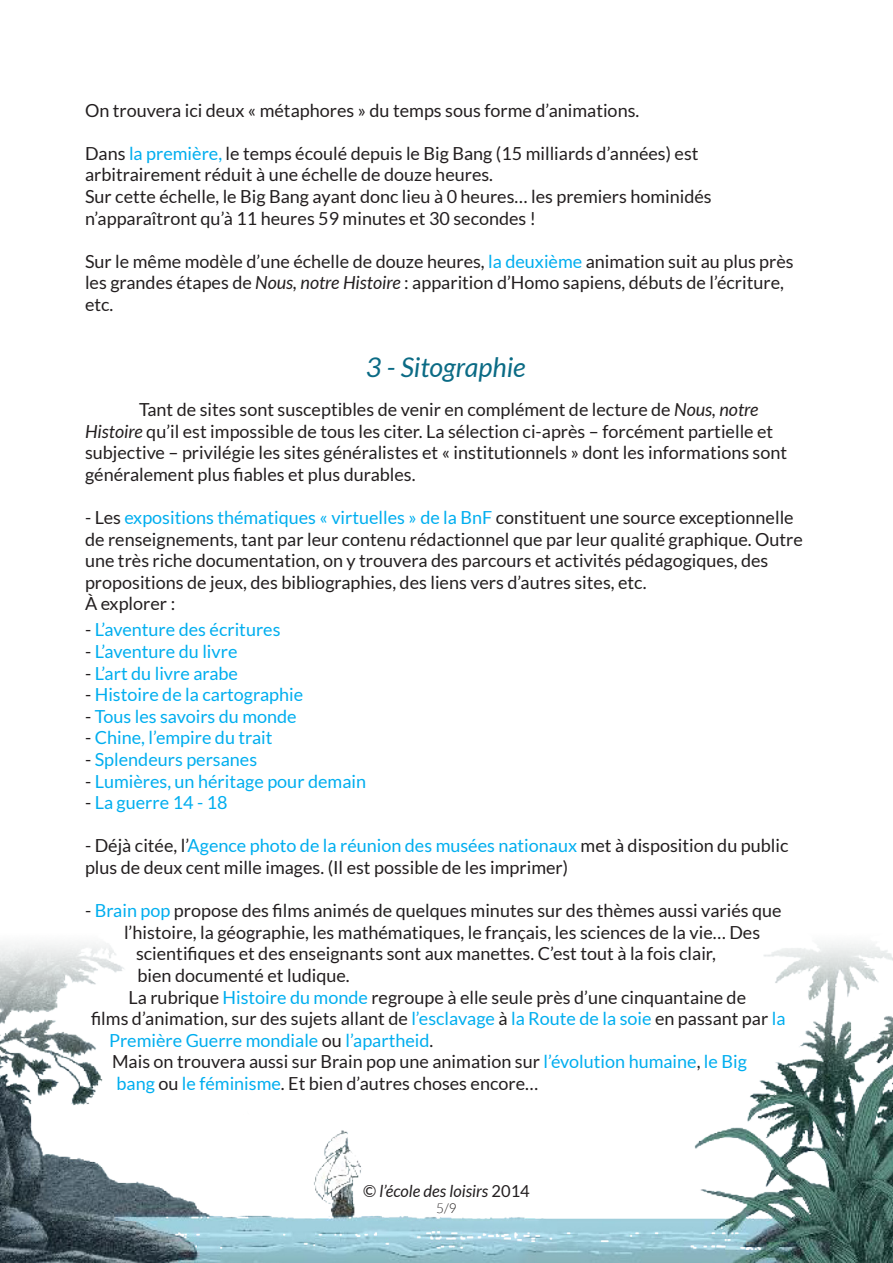
<style>
.page{position:relative;width:893px;height:1263px;background:#fff}
.page>*{position:absolute;margin:0;border:0;box-sizing:border-box;transform-origin:0 0}
.titre_piste{font:italic 27px "Lato";color:#0b6b85}
.texte_courant{font:18px/21.6px "Lato";color:#231f20}
.texte_courant-2{font:18px "Lato";color:#00aeef}
.liste_livres{font:18px "Lato";color:#231f20}
.t1{font:italic 16.5px "Lato";color:#231f20}
.t2{font:300 13.5px "Lato";color:#231f20}
.s1{color:#00aeef}
.s2{font-style:italic}
.s3{color:#231f20}
.s4{font-style:normal}
</style>
<div class="page">
<img style="left:0;top:942px;width:893px;height:321px">
<p class="texte_courant" style="left:85px;top:99px;width:556px">On trouvera ici deux « métaphores » du temps sous forme d’animations.</p>
<p class="texte_courant" style="left:85px;top:142px;width:615px">Dans <span class="s1">la première,</span> le temps écoulé depuis le Big Bang (15 milliards d’années) est arbitrairement réduit à une échelle de douze heures.</p>
<p class="texte_courant" style="left:85px;top:186px;width:628px">Sur cette échelle, le Big Bang ayant donc lieu à 0 heures… les premiers hominidés n’apparaîtront qu’à 11 heures 59 minutes et 30 secondes !</p>
<p class="texte_courant" style="left:85px;top:250px;width:710px">Sur le même modèle d’une échelle de douze heures, <span class="s1">la deuxième</span> animation suit au plus près les grandes étapes de <span class="s2">Nous, notre Histoire</span> : apparition d’Homo sapiens, débuts de l’écriture, etc.</p>
<p class="titre_piste" style="left:366px;top:353px;width:161px">3 - Sitographie</p>
<p class="texte_courant" style="left:85px;top:399px;width:704px;text-indent:54px">Tant de sites sont susceptibles de venir en complément de lecture de <span class="s2">Nous, notre Histoire</span> qu’il est impossible de tous les citer. La sélection ci-après – forcément partielle et subjective – privilégie les sites généralistes et « institutionnels » dont les informations sont généralement plus fiables et plus durables.</p>
<p class="texte_courant" style="left:85px;top:507px;width:719px">- Les <span class="s1">expositions thématiques « virtuelles » de la BnF</span> constituent une source exceptionnelle de renseignements, tant par leur contenu rédactionnel que par leur qualité graphique. Outre une très riche documentation, on y trouvera des parcours et activités pédagogiques, des propositions de jeux, des bibliographies, des liens vers d’autres sites, etc.</p>
<p class="liste_livres" style="left:85px;top:594px;width:92px">À explorer :</p>
<p class="texte_courant-2" style="left:85px;top:620px;width:197px"><span class="s3">-</span> L’aventure des écritures</p>
<p class="texte_courant-2" style="left:85px;top:641px;width:154px"><span class="s3">-</span> L’aventure du livre</p>
<p class="texte_courant-2" style="left:85px;top:663px;width:154px"><span class="s3">-</span> L’art du livre arabe</p>
<p class="texte_courant-2" style="left:85px;top:684px;width:220px"><span class="s3">-</span> Histoire de la cartographie</p>
<p class="texte_courant-2" style="left:85px;top:706px;width:213px"><span class="s3">-</span> Tous les savoirs du monde</p>
<p class="texte_courant-2" style="left:85px;top:728px;width:189px"><span class="s3">-</span> Chine, l’empire du trait</p>
<p class="texte_courant-2" style="left:85px;top:749px;width:174px"><span class="s3">-</span> Splendeurs persanes</p>
<p class="texte_courant-2" style="left:85px;top:771px;width:283px"><span class="s3">-</span> Lumières, un héritage pour demain</p>
<p class="texte_courant-2" style="left:85px;top:792px;width:144px"><span class="s3">-</span> La guerre 14 - 18</p>
<p class="texte_courant" style="left:85px;top:835px;width:705px">- Déjà citée, l’<span class="s1">Agence photo de la réunion des musées nationaux</span> met à disposition du public plus de deux cent mille images. (Il est possible de les imprimer)</p>
<p class="texte_courant" style="left:85px;top:900px;width:698px">- <span class="s1">Brain pop</span> propose des films animés de quelques minutes sur des thèmes aussi variés que</p>
<p class="texte_courant" style="left:124px;top:921px;width:638px">l’histoire, la géographie, les mathématiques, le français, les sciences de la vie… Des</p>
<p class="texte_courant" style="left:136px;top:943px;width:581px">scientifiques et des enseignants sont aux manettes. C’est tout à la fois clair,</p>
<p class="texte_courant" style="left:138px;top:964px;width:214px">bien documenté et ludique.</p>
<p class="texte_courant" style="left:129px;top:986px;width:619px">La rubrique <span class="s1">Histoire du monde</span> regroupe à elle seule près d’une cinquantaine de</p>
<p class="texte_courant" style="left:91px;top:1008px;width:696px">films d’animation, sur des sujets allant de <span class="s1">l’esclavage</span> à <span class="s1">la Route de la soie</span> en passant par <span class="s1">la</span></p>
<p class="texte_courant-2" style="left:109px;top:1030px;width:326px">Première Guerre mondiale <span class="s3">ou</span> l’apartheid<span class="s3">.</span></p>
<p class="texte_courant" style="left:112px;top:1051px;width:636px">Mais on trouvera aussi sur Brain pop une animation sur <span class="s1">l’évolution humaine</span>, <span class="s1">le Big bang</span> ou <span class="s1">le féminisme</span>. Et bien d’autres choses encore…</p>
<p class="t1" style="left:363px;top:1182px;width:168px"><span class="s4">©</span> l’école des loisirs <span class="s4">2014</span></p>
<p class="t2" style="left:436px;top:1201px;width:22px">5/9</p>
</div>
